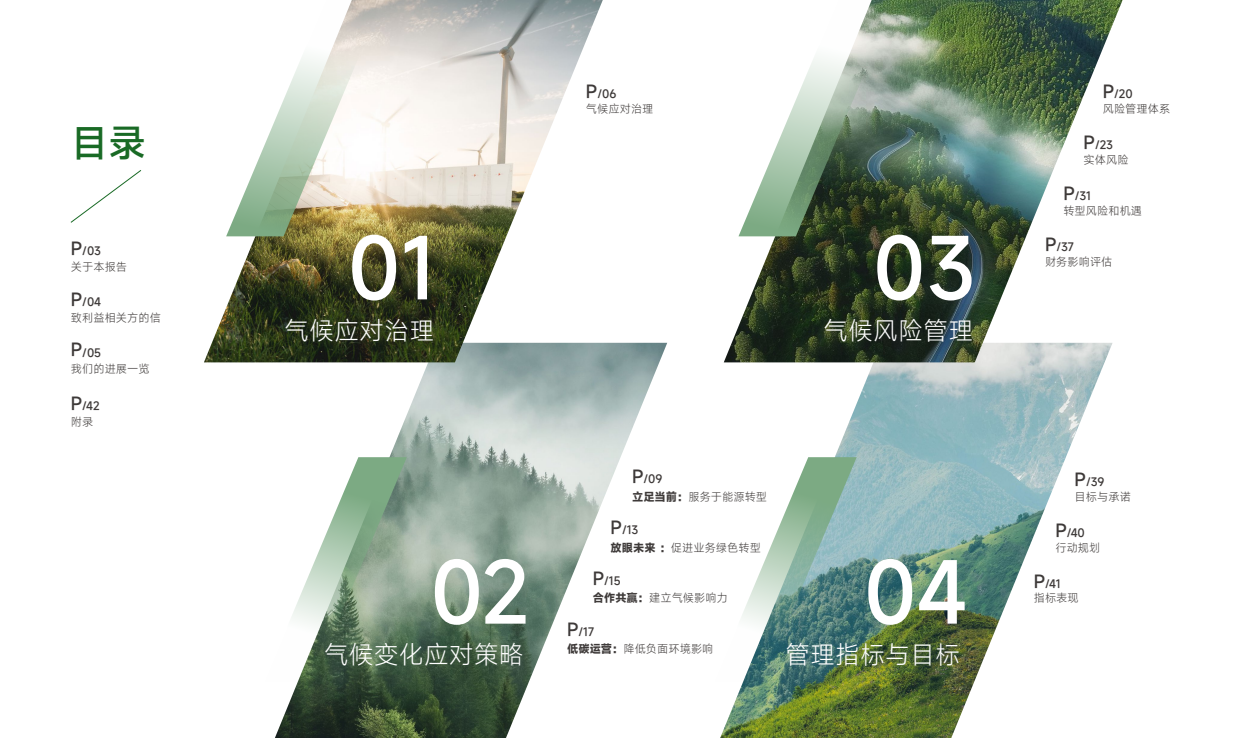
<style>
.page{position:relative;width:1234px;height:738px;background:#fff}
.page>*{position:absolute;margin:0;border:0;box-sizing:border-box;transform-origin:0 0}
.t1{font:500 82.12px "Mi Sans";color:#fff}
.t2{font:500 37.5px "Mi Sans";color:#196a25}
.t3{font:300 25px "Mi Sans";color:#fff}
.t4{font:300 11.25px "Mi Sans";color:#3e3a39}
.t5{font:500 11.25px "Mi Sans";color:#3e3a39}
.s1{font-size:17.5px}
.s2{font-weight:700}
</style>
<div class="page">
<svg style="left:70px;top:170px;width:71px;height:53px"></svg>
<img style="left:275px;top:342px;width:392px;height:395px">
<img style="left:720px;top:362px;width:385px;height:375px">
<svg style="left:275px;top:457px;width:132px;height:225px"></svg>
<svg style="left:720px;top:457px;width:136px;height:225px"></svg>
<img style="left:724px;top:0;width:398px;height:362px">
<svg style="left:738px;top:0;width:169px;height:236px"></svg>
<img style="left:204px;top:0;width:398px;height:362px">
<svg style="left:226px;top:0;width:169px;height:236px"></svg>
<h2 class="t2" style="left:71px;top:118px;width:76px">目录</h2>
<p class="t5" style="left:71px;top:243px;width:32px"><span class="s1">P</span>/03</p>
<p class="t4" style="left:71px;top:259px;width:58px">关于本报告</p>
<p class="t5" style="left:71px;top:294px;width:32px"><span class="s1">P</span>/04</p>
<p class="t4" style="left:71px;top:310px;width:91px">致利益相关方的信</p>
<p class="t5" style="left:71px;top:344px;width:32px"><span class="s1">P</span>/05</p>
<p class="t4" style="left:71px;top:361px;width:80px">我们的进展一览</p>
<p class="t5" style="left:71px;top:398px;width:30px"><span class="s1">P</span>/42</p>
<p class="t4" style="left:71px;top:414px;width:24px">附录</p>
<p class="t5" style="left:586px;top:86px;width:32px"><span class="s1">P</span>/06</p>
<p class="t5" style="left:1102px;top:86px;width:31px"><span class="s1">P</span>/20</p>
<p class="t4" style="left:586px;top:101px;width:69px">气候应对治理</p>
<p class="t4" style="left:1102px;top:101px;width:69px">风险管理体系</p>
<p class="t5" style="left:1083px;top:137px;width:31px"><span class="s1">P</span>/23</p>
<p class="t4" style="left:1083px;top:152px;width:46px">实体风险</p>
<p class="t5" style="left:1063px;top:188px;width:29px"><span class="s1">P</span>/31</p>
<h1 class="t1" style="left:347px;top:213px;width:91px">01</h1>
<h3 class="t3" style="left:284px;top:313px;width:151px">气候应对治理</h3>
<p class="t5" style="left:632px;top:471px;width:32px"><span class="s1">P</span>/09</p>
<p class="t4" style="left:632px;top:488px;width:136px"><span class="s2">立足当前：</span>服务于能源转型</p>
<p class="t5" style="left:610px;top:522px;width:29px"><span class="s1">P</span>/13</p>
<p class="t4" style="left:610px;top:539px;width:152px"><span class="s2">放眼未来 ：</span>促进业务绿色转型</p>
<h1 class="t1" style="left:872px;top:213px;width:104px">03</h1>
<h3 class="t3" style="left:823px;top:313px;width:151px">气候风险管理</h3>
<h1 class="t1" style="left:430px;top:537px;width:101px">02</h1>
<h1 class="t1" style="left:863px;top:537px;width:105px">04</h1>
<h3 class="t3" style="left:324px;top:637px;width:201px">气候变化应对策略</h3>
<p class="t5" style="left:592px;top:573px;width:29px"><span class="s1">P</span>/15</p>
<p class="t4" style="left:592px;top:590px;width:136px"><span class="s2">合作共赢：</span>建立气候影响力</p>
<p class="t5" style="left:567px;top:623px;width:29px"><span class="s1">P</span>/17</p>
<h3 class="t3" style="left:785px;top:637px;width:176px">管理指标与目标</h3>
<p class="t4" style="left:567px;top:641px;width:148px"><span class="s2">低碳运营：</span>降低负面环境影响</p>
<p class="t4" style="left:1063px;top:203px;width:80px">转型风险和机遇</p>
<p class="t5" style="left:1044px;top:239px;width:31px"><span class="s1">P</span>/37</p>
<p class="t4" style="left:1044px;top:254px;width:69px">财务影响评估</p>
<p class="t5" style="left:1074px;top:474px;width:31px"><span class="s1">P</span>/39</p>
<p class="t4" style="left:1074px;top:488px;width:58px">目标与承诺</p>
<p class="t5" style="left:1055px;top:524px;width:31px"><span class="s1">P</span>/40</p>
<p class="t4" style="left:1055px;top:539px;width:46px">行动规划</p>
<p class="t5" style="left:1033px;top:575px;width:29px"><span class="s1">P</span>/41</p>
<p class="t4" style="left:1033px;top:590px;width:46px">指标表现</p>
</div>
